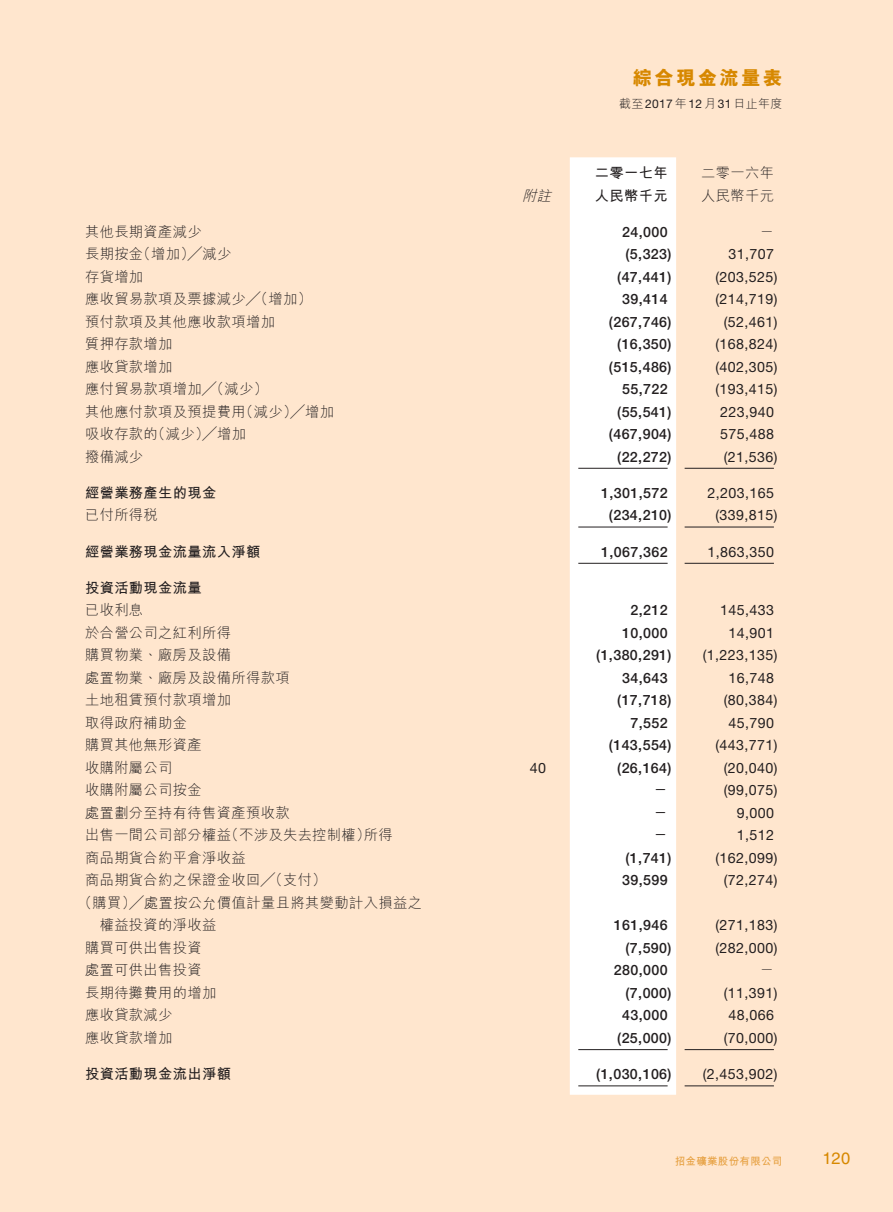
<style>
.page{position:relative;width:893px;height:1212px;background:#fff}
.page>*{position:absolute;margin:0;border:0;box-sizing:border-box;transform-origin:0 0}
.t1{font:800 19.5px "M Hei HK";letter-spacing:.11em;color:#d78800}
.t2{font:16.5px "Helvetica LT Std";color:#d78800}
._1__內文{font:300 14.25px "M Hei HK";letter-spacing:.03em;color:#231f20}
._1__內文-2{font:14.25px "Helvetica Neue LT Std";letter-spacing:.03em;color:#231f20}
._1__內文-3{font:500 14.25px "Helvetica Neue LT Std";letter-spacing:.03em;color:#231f20}
._1__內文-4{font:700 14.25px "M Hei HK";letter-spacing:.03em;color:#231f20}
._1__內文-5{font:italic 300 14.25px "M Hei HK";color:#231f20}
.t3{font:300 12px "M Hei HK";letter-spacing:.03em;color:#231f20}
.t4{font:700 10.5px "M Hei HK";letter-spacing:.03em;color:#e69f3e}
.s1{font-family:"Helvetica Neue LT Std";font-weight:400}
</style>
<div class="page">
<div style="left:1px;top:0;width:892px;height:1212px;background:#ffe6ce"></div>
<div style="left:570px;top:157px;width:106px;height:938px;background:#fff"></div>
<hr style="left:578px;top:468px;width:90px;height:1px;background:#231f20">
<hr style="left:685px;top:468px;width:89px;height:1px;background:#231f20">
<hr style="left:578px;top:527px;width:90px;height:1px;background:#231f20">
<hr style="left:685px;top:527px;width:89px;height:1px;background:#231f20">
<hr style="left:578px;top:563px;width:90px;height:1px;background:#231f20">
<hr style="left:685px;top:563px;width:89px;height:1px;background:#231f20">
<hr style="left:578px;top:1049px;width:90px;height:1px;background:#231f20">
<hr style="left:685px;top:1049px;width:89px;height:1px;background:#231f20">
<hr style="left:578px;top:1085px;width:90px;height:1px;background:#231f20">
<hr style="left:685px;top:1085px;width:89px;height:1px;background:#231f20">
<h1 class="t1" style="left:633px;top:68px;width:151px">綜合現金流量表</h1>
<p class="t3" style="left:619px;top:97px;width:165px">截至<span class="s1">2017</span>年<span class="s1">12</span>月<span class="s1">31</span>日止年度</p>
<p class="_1__內文-4" style="left:595px;top:162px;width:74px">二零一七年</p>
<p class="_1__內文" style="left:701px;top:166px;width:74px">二零一六年</p>
<p class="_1__內文-5" style="left:522px;top:188px;width:34px">附註</p>
<p class="_1__內文-4" style="left:595px;top:185px;width:74px">人民幣千元</p>
<p class="_1__內文" style="left:701px;top:188px;width:74px">人民幣千元</p>
<p class="_1__內文" style="left:85px;top:224px;width:118px">其他長期資產減少</p>
<p class="_1__內文-3" style="left:622px;top:223px;width:47px">24,000</p>
<p class="_1__內文" style="left:760px;top:224px;width:16px">－</p>
<p class="_1__內文" style="left:85px;top:247px;width:148px">長期按金（增加）╱減少</p>
<p class="_1__內文-3" style="left:626px;top:245px;width:47px">(5,323)</p>
<p class="_1__內文-2" style="left:728px;top:245px;width:47px">31,707</p>
<p class="_1__內文" style="left:85px;top:269px;width:60px">存貨增加</p>
<p class="_1__內文-3" style="left:617px;top:268px;width:56px">(47,441)</p>
<p class="_1__內文-2" style="left:715px;top:268px;width:64px">(203,525)</p>
<p class="_1__內文" style="left:85px;top:292px;width:228px">應收貿易款項及票據減少╱（增加）</p>
<p class="_1__內文-3" style="left:622px;top:290px;width:47px">39,414</p>
<p class="_1__內文-2" style="left:715px;top:290px;width:64px">(214,719)</p>
<p class="_1__內文" style="left:85px;top:314px;width:192px">預付款項及其他應收款項增加</p>
<p class="_1__內文-3" style="left:609px;top:313px;width:64px">(267,746)</p>
<p class="_1__內文-2" style="left:724px;top:313px;width:55px">(52,461)</p>
<p class="_1__內文" style="left:85px;top:337px;width:89px">質押存款增加</p>
<p class="_1__內文-3" style="left:617px;top:335px;width:56px">(16,350)</p>
<p class="_1__內文-2" style="left:715px;top:335px;width:64px">(168,824)</p>
<p class="_1__內文" style="left:85px;top:359px;width:89px">應收貸款增加</p>
<p class="_1__內文-3" style="left:609px;top:358px;width:64px">(515,486)</p>
<p class="_1__內文-2" style="left:715px;top:358px;width:64px">(402,305)</p>
<p class="_1__內文" style="left:85px;top:382px;width:184px">應付貿易款項增加╱（減少）</p>
<p class="_1__內文-3" style="left:622px;top:380px;width:47px">55,722</p>
<p class="_1__內文-2" style="left:715px;top:380px;width:64px">(193,415)</p>
<p class="_1__內文" style="left:85px;top:404px;width:251px">其他應付款項及預提費用（減少）╱增加</p>
<p class="_1__內文-3" style="left:617px;top:403px;width:56px">(55,541)</p>
<p class="_1__內文-2" style="left:720px;top:403px;width:55px">223,940</p>
<p class="_1__內文" style="left:85px;top:427px;width:163px">吸收存款的（減少）╱增加</p>
<p class="_1__內文-3" style="left:609px;top:425px;width:64px">(467,904)</p>
<p class="_1__內文-2" style="left:720px;top:425px;width:55px">575,488</p>
<p class="_1__內文" style="left:85px;top:449px;width:60px">撥備減少</p>
<p class="_1__內文-3" style="left:617px;top:448px;width:56px">(22,272)</p>
<p class="_1__內文-2" style="left:724px;top:448px;width:55px">(21,536)</p>
<p class="_1__內文-4" style="left:85px;top:482px;width:133px">經營業務產生的現金</p>
<p class="_1__內文-3" style="left:601px;top:484px;width:68px">1,301,572</p>
<p class="_1__內文-2" style="left:707px;top:484px;width:68px">2,203,165</p>
<p class="_1__內文" style="left:85px;top:508px;width:74px">已付所得稅</p>
<p class="_1__內文-3" style="left:609px;top:507px;width:64px">(234,210)</p>
<p class="_1__內文-2" style="left:715px;top:507px;width:64px">(339,815)</p>
<p class="_1__內文-4" style="left:85px;top:541px;width:177px">經營業務現金流量流入淨額</p>
<p class="_1__內文-3" style="left:601px;top:543px;width:68px">1,067,362</p>
<p class="_1__內文-2" style="left:707px;top:543px;width:68px">1,863,350</p>
<p class="_1__內文-4" style="left:85px;top:577px;width:118px">投資活動現金流量</p>
<p class="_1__內文" style="left:85px;top:603px;width:60px">已收利息</p>
<p class="_1__內文-3" style="left:630px;top:602px;width:39px">2,212</p>
<p class="_1__內文-2" style="left:720px;top:602px;width:55px">145,433</p>
<p class="_1__內文" style="left:85px;top:625px;width:148px">於合營公司之紅利所得</p>
<p class="_1__內文-3" style="left:622px;top:624px;width:47px">10,000</p>
<p class="_1__內文-2" style="left:728px;top:624px;width:47px">14,901</p>
<p class="_1__內文" style="left:85px;top:648px;width:148px">購買物業、廠房及設備</p>
<p class="_1__內文-3" style="left:596px;top:647px;width:77px">(1,380,291)</p>
<p class="_1__內文-2" style="left:703px;top:647px;width:76px">(1,223,135)</p>
<p class="_1__內文" style="left:85px;top:670px;width:206px">處置物業、廠房及設備所得款項</p>
<p class="_1__內文-3" style="left:622px;top:669px;width:47px">34,643</p>
<p class="_1__內文-2" style="left:728px;top:669px;width:47px">16,748</p>
<p class="_1__內文" style="left:85px;top:693px;width:148px">土地租賃預付款項增加</p>
<p class="_1__內文-3" style="left:617px;top:692px;width:56px">(17,718)</p>
<p class="_1__內文-2" style="left:724px;top:692px;width:55px">(80,384)</p>
<p class="_1__內文" style="left:85px;top:715px;width:104px">取得政府補助金</p>
<p class="_1__內文-3" style="left:630px;top:714px;width:39px">7,552</p>
<p class="_1__內文-2" style="left:728px;top:714px;width:47px">45,790</p>
<p class="_1__內文" style="left:85px;top:738px;width:118px">購買其他無形資產</p>
<p class="_1__內文-3" style="left:609px;top:737px;width:64px">(143,554)</p>
<p class="_1__內文-2" style="left:715px;top:737px;width:64px">(443,771)</p>
<p class="_1__內文" style="left:85px;top:760px;width:89px">收購附屬公司</p>
<p class="_1__內文-2" style="left:530px;top:759px;width:18px">40</p>
<p class="_1__內文-3" style="left:617px;top:759px;width:56px">(26,164)</p>
<p class="_1__內文-2" style="left:724px;top:759px;width:55px">(20,040)</p>
<p class="_1__內文" style="left:85px;top:783px;width:118px">收購附屬公司按金</p>
<p class="_1__內文-4" style="left:653px;top:780px;width:16px">－</p>
<p class="_1__內文-2" style="left:724px;top:782px;width:55px">(99,075)</p>
<p class="_1__內文" style="left:85px;top:805px;width:206px">處置劃分至持有待售資產預收款</p>
<p class="_1__內文-4" style="left:653px;top:802px;width:16px">－</p>
<p class="_1__內文-2" style="left:737px;top:804px;width:39px">9,000</p>
<p class="_1__內文" style="left:85px;top:828px;width:309px">出售一間公司部分權益（不涉及失去控制權）所得</p>
<p class="_1__內文-4" style="left:653px;top:825px;width:16px">－</p>
<p class="_1__內文-2" style="left:737px;top:827px;width:39px">1,512</p>
<p class="_1__內文" style="left:85px;top:850px;width:162px">商品期貨合約平倉淨收益</p>
<p class="_1__內文-3" style="left:626px;top:849px;width:47px">(1,741)</p>
<p class="_1__內文-2" style="left:715px;top:849px;width:64px">(162,099)</p>
<p class="_1__內文" style="left:85px;top:873px;width:243px">商品期貨合約之保證金收回╱（支付）</p>
<p class="_1__內文-3" style="left:622px;top:872px;width:47px">39,599</p>
<p class="_1__內文-2" style="left:724px;top:872px;width:55px">(72,274)</p>
<p class="_1__內文" style="left:78px;top:895px;width:346px">（購買）╱處置按公允價值計量且將其變動計入損益之</p>
<p class="_1__內文" style="left:100px;top:918px;width:118px">權益投資的淨收益</p>
<p class="_1__內文-3" style="left:614px;top:917px;width:55px">161,946</p>
<p class="_1__內文-2" style="left:715px;top:917px;width:64px">(271,183)</p>
<p class="_1__內文" style="left:85px;top:940px;width:118px">購買可供出售投資</p>
<p class="_1__內文-3" style="left:626px;top:939px;width:47px">(7,590)</p>
<p class="_1__內文-2" style="left:715px;top:939px;width:64px">(282,000)</p>
<p class="_1__內文" style="left:85px;top:963px;width:118px">處置可供出售投資</p>
<p class="_1__內文-3" style="left:614px;top:962px;width:55px">280,000</p>
<p class="_1__內文" style="left:760px;top:963px;width:16px">－</p>
<p class="_1__內文" style="left:85px;top:985px;width:133px">長期待攤費用的增加</p>
<p class="_1__內文-3" style="left:626px;top:984px;width:47px">(7,000)</p>
<p class="_1__內文-2" style="left:724px;top:984px;width:55px">(11,391)</p>
<p class="_1__內文" style="left:85px;top:1008px;width:89px">應收貸款減少</p>
<p class="_1__內文-3" style="left:622px;top:1007px;width:47px">43,000</p>
<p class="_1__內文-2" style="left:728px;top:1007px;width:47px">48,066</p>
<p class="_1__內文" style="left:85px;top:1030px;width:89px">應收貸款增加</p>
<p class="_1__內文-3" style="left:617px;top:1029px;width:56px">(25,000)</p>
<p class="_1__內文-2" style="left:724px;top:1029px;width:55px">(70,000)</p>
<p class="_1__內文-4" style="left:85px;top:1063px;width:148px">投資活動現金流出淨額</p>
<p class="_1__內文-3" style="left:596px;top:1065px;width:77px">(1,030,106)</p>
<p class="_1__內文-2" style="left:703px;top:1065px;width:76px">(2,453,902)</p>
<p class="t4" style="left:675px;top:1154px;width:109px">招金礦業股份有限公司</p>
<p class="t2" style="left:822px;top:1149px;width:29px">120</p>
</div>
